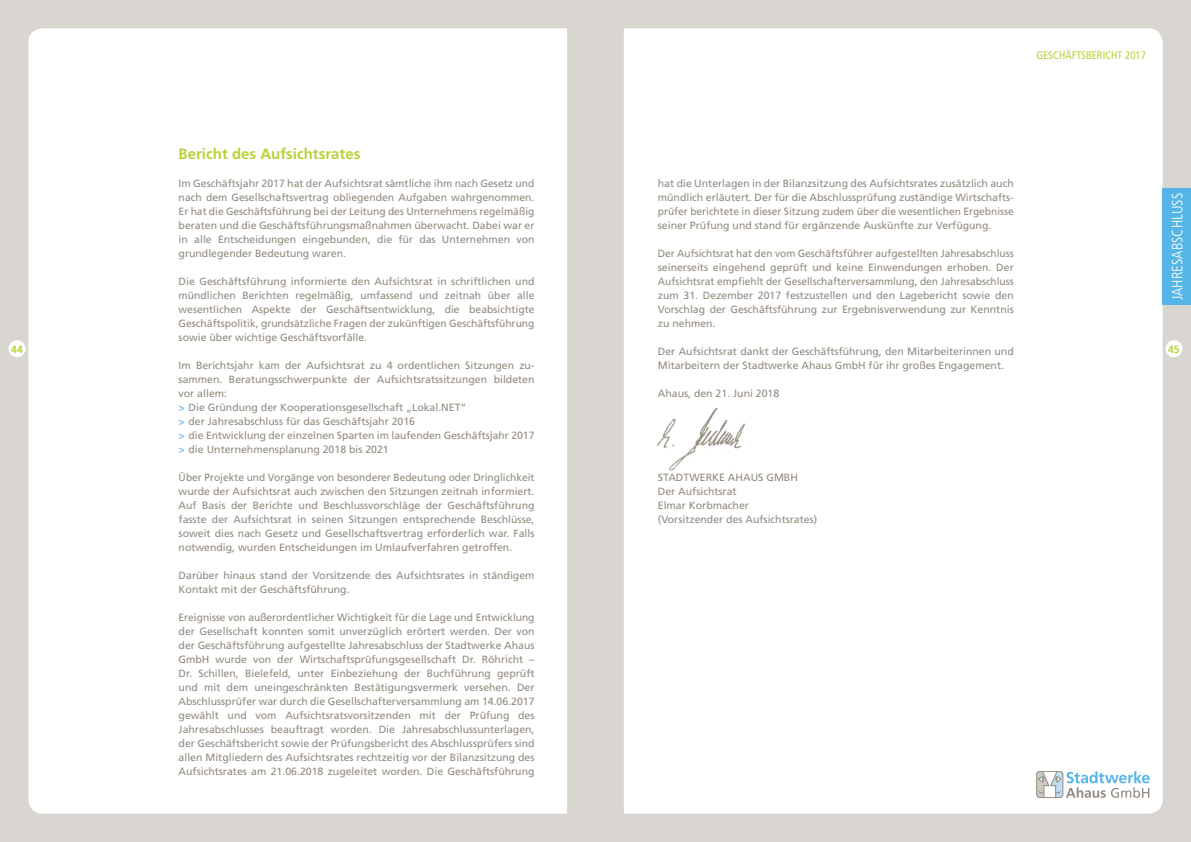
<style>
.page{position:relative;width:1191px;height:842px;background:#d9d5d0}
.page>*{position:absolute;margin:0;border:0;box-sizing:border-box;transform-origin:0 0}
.t1{font:700 15px "Frutiger";color:#b5d337}
.t2{font:300 condensed 15px "Frutiger";color:#fff}
.t3{font:condensed 11px "Frutiger";color:#b5d337}
.t4{font:10.5px/14px "Frutiger";color:#928a7f;text-align:justify}
.t5{font:700 10.5px "Frutiger";color:#b5d337}
.s1{color:#56b5e7}
</style>
<div class="page">
<div style="left:28px;top:28px;width:539px;height:786px;background:#fff"></div>
<div style="left:624px;top:28px;width:538px;height:786px;background:#fff"></div>
<div style="left:9px;top:340px;width:17px;height:17px;background:#fff;border-radius:50%"></div>
<div style="left:1165px;top:340px;width:17px;height:17px;background:#fff;border-radius:50%"></div>
<svg style="left:1036px;top:771px;width:113px;height:27px;background:#d1dee3"></svg>
<div style="left:1162px;top:189px;width:29px;height:116px;background:#56b5e7"></div>
<img style="left:649px;top:405px;width:131px;height:66px">
<p class="t3" style="left:1036px;top:50px;width:111px">GESCHÄFTSBERICHT 2017</p>
<h1 class="t1" style="left:179px;top:147px;width:183px">Bericht des Aufsichtsrates</h1>
<p class="t4" style="left:179px;top:177px;width:357px">Im Geschäftsjahr 2017 hat der Aufsichtsrat sämtliche ihm nach Gesetz und nach dem Gesellschaftsvertrag obliegenden Aufgaben wahrgenommen.<br>Er hat die Geschäftsführung bei der Leitung des Unternehmens regelmäßig beraten und die Geschäftsführungsmaßnahmen überwacht. Dabei war er in alle Entscheidungen eingebunden, die für das Unternehmen von grundlegender Bedeutung waren.</p>
<p class="t4" style="left:179px;top:275px;width:357px">Die Geschäftsführung informierte den Aufsichtsrat in schriftlichen und mündlichen Berichten regelmäßig, umfassend und zeitnah über alle wesentlichen Aspekte der Geschäftsentwicklung, die beabsichtigte Geschäfts politik, grundsätzliche Fragen der zukünftigen Geschäftsführung sowie über wichtige Geschäftsvorfälle.</p>
<p class="t4" style="left:179px;top:359px;width:357px;text-align:left">Im Berichtsjahr kam der Aufsichtsrat zu 4 ordentlichen Sitzungen zu&shy;sammen. Beratungsschwerpunkte der Aufsichtsratssitzungen bildeten vor allem:<br><span class="s1">&gt;</span> Die Gründung der Kooperationsgesellschaft „Lokal.NET“<br><span class="s1">&gt;</span> der Jahresabschluss für das Geschäftsjahr 2016<br><span class="s1">&gt;</span> die Entwicklung der einzelnen Sparten im laufenden Geschäftsjahr 2017 <span class="s1">&gt;</span> die Unternehmensplanung 2018 bis 2021</p>
<p class="t4" style="left:179px;top:471px;width:357px">Über Projekte und Vorgänge von besonderer Bedeutung oder Dringlichkeit wurde der Aufsichtsrat auch zwischen den Sitzungen zeitnah informiert.<br>Auf Basis der Berichte und Beschlussvorschläge der Geschäftsführung fasste der Aufsichtsrat in seinen Sitzungen entsprechende Beschlüsse, soweit dies nach Gesetz und Gesellschaftsvertrag erforderlich war. Falls notwendig, wurden Entscheidungen im Umlaufverfahren getroffen.</p>
<p class="t4" style="left:179px;top:569px;width:357px">Darüber hinaus stand der Vorsitzende des Aufsichtsrates in ständigem<br>Kontakt mit der Geschäftsführung.</p>
<p class="t4" style="left:179px;top:611px;width:357px">Ereignisse von außerordentlicher Wichtigkeit für die Lage und Entwicklung der Gesellschaft konnten somit unverzüglich erörtert werden. Der von der Geschäftsführung aufgestellte Jahresabschluss der Stadtwerke Ahaus GmbH wurde von der Wirtschaftsprüfungsgesellschaft Dr. Röhricht – Dr. Schillen, Bielefeld, unter Einbeziehung der Buchführung geprüft und mit dem uneingeschränkten Bestätigungsvermerk versehen. Der Abschlussprüfer war durch die Gesellschafterversammlung am 14.06.2017 gewählt und vom Aufsichtsratsvorsitzenden mit der Prüfung des Jahresabschlusses beauftragt worden. Die Jahresabschlussunterlagen, der Geschäftsbericht sowie der Prüfungsbericht des Abschlussprüfers sind allen Mitgliedern des Aufsichtsrates rechtzeitig vor der Bilanzsitzung des Aufsichtsrates am 21.06.2018 zugeleitet worden. Die Geschäftsführung</p>
<p class="t4" style="left:658px;top:177px;width:357px">hat die Unterlagen in der Bilanzsitzung des Aufsichtsrates zusätzlich auch mündlich erläutert. Der für die Abschlussprüfung zuständige Wirtschafts&shy;prüfer berichtete in dieser Sitzung zudem über die wesentlichen Ergebnisse seiner Prüfung und stand für ergänzende Auskünfte zur Verfügung.</p>
<p class="t4" style="left:658px;top:247px;width:357px">Der Aufsichtsrat hat den vom Geschäftsführer aufgestellten Jahresabschluss seinerseits eingehend geprüft und keine Einwendungen erhoben. Der Aufsichtsrat empfiehlt der Gesellschafterversammlung, den Jahresabschluss zum 31. Dezember 2017 festzustellen und den Lagebericht sowie den Vorschlag der Geschäftsführung zur Ergebnisverwendung zur Kenntnis zu nehmen.</p>
<p class="t4" style="left:658px;top:345px;width:357px">Der Aufsichtsrat dankt der Geschäftsführung, den Mitarbeiterinnen und<br>Mitarbeitern der Stadtwerke Ahaus GmbH für ihr großes Engagement.</p>
<p class="t4" style="left:658px;top:387px;width:123px">Ahaus, den 21. Juni 2018</p>
<h1 class="t2" style="left:1172px;top:300px;width:109px;rotate:-90deg">JAHRESABSCHLUSS</h1>
<p class="t5" style="left:11px;top:344px;width:13px">44</p>
<p class="t5" style="left:1168px;top:344px;width:13px">45</p>
<p class="t4" style="left:658px;top:471px;width:161px;text-align:left">STADTWERKE AHAUS GMBH<br>Der Aufsichtsrat<br>Elmar Korbmacher<br>(Vorsitzender des Aufsichtsrates)</p>
</div>
